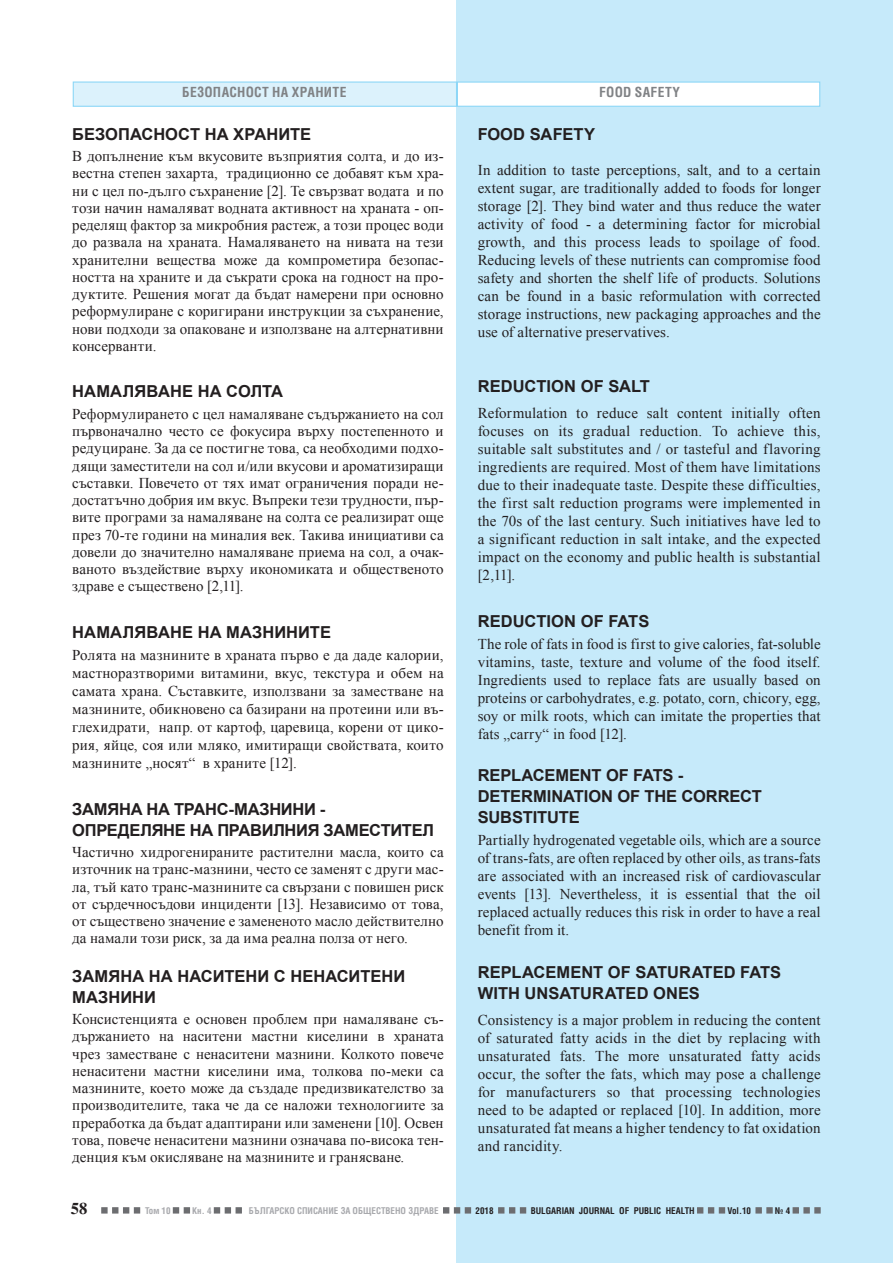
<style>
.page{position:relative;width:893px;height:1263px;background:#fff}
.page>*{position:absolute;margin:0;border:0;box-sizing:border-box;transform-origin:0 0}
.Podzaglavie{font:700 16.5px/21px "Arial";letter-spacing:-.005em;color:#231f20}
.t1{font:700 16.5px "Times";color:#231f20}
.Abzac{font:15px/18px "Times New Roman";letter-spacing:.01em;color:#231f20;text-align:justify}
.Abzac_BG{font:15px/17.2px "Times New Roman";letter-spacing:.005em;color:#231f20;text-align:justify}
.Hed_NOT{font:700 13.5px "Lozen Condensed";letter-spacing:.02em;color:#808285}
.t2{font:700 9px "Lozen Condensed";color:#a8a9ad}
.t3{font:700 9px "Lozen Condensed";color:#231f20}
</style>
<div class="page">
<div style="left:456px;top:0;width:436px;height:1263px;background:#c6eafa"></div>
<div style="left:73px;top:81px;width:384px;height:26px;background:#dcf2fc;border:1px solid #8dd7f7"></div>
<div style="left:457px;top:81px;width:363px;height:26px;background:#fff;border:1px solid #8dd7f7"></div>
<svg style="left:101px;top:1207px;width:7px;height:6px"></svg>
<svg style="left:112px;top:1207px;width:359px;height:7px"></svg>
<svg style="left:498px;top:1207px;width:28px;height:6px"></svg>
<svg style="left:697px;top:1207px;width:28px;height:6px"></svg>
<svg style="left:755px;top:1207px;width:7px;height:6px"></svg>
<svg style="left:766px;top:1207px;width:7px;height:6px"></svg>
<svg style="left:793px;top:1207px;width:6px;height:6px"></svg>
<svg style="left:803px;top:1207px;width:7px;height:6px"></svg>
<svg style="left:814px;top:1207px;width:7px;height:6px"></svg>
<p class="Hed_NOT" style="left:182px;top:84px;width:166px">БЕЗОПАСНОСТ НА ХРАНИТЕ</p>
<p class="Hed_NOT" style="left:599px;top:84px;width:82px">FOOD SAFETY</p>
<p class="Podzaglavie" style="left:72px;top:124px;width:240px">БЕЗОПАСНОСТ НА ХРАНИТЕ</p>
<p class="Abzac_BG" style="left:72px;top:147px;width:373px">В допълнение към вкусовите възприятия солта, и до из&shy;вестна степен захарта, традиционно се добавят към хра&shy;ни с цел по-дълго съхранение [2]. Те свързват водата и по този начин намаляват водната активност на храната - оп&shy;ределящ фактор за микробния растеж, а този процес води до развала на храната. Намаляването на нивата на тези хранителни вещества може да компрометира безопас&shy;ността на храните и да съкрати срока на годност на про&shy;дуктите. Решения могат да бъдат намерени при основно реформулиране с коригирани инструкции за съхранение, нови подходи за опаковане и използване на алтернативни консерванти.</p>
<p class="Podzaglavie" style="left:72px;top:382px;width:212px">НАМАЛЯВАНЕ НА СОЛТА</p>
<p class="Abzac_BG" style="left:72px;top:405px;width:373px">Реформулирането с цел намаляване съдържанието на сол първоначално често се фокусира върху постепенното и редуциране. За да се постигне това, са необходими подхо&shy;дящи заместители на сол и/или вкусови и ароматизиращи съставки. Повечето от тях имат ограничения поради не&shy;достатъчно добрия им вкус. Въпреки тези трудности, пър&shy;вите програми за намаляване на солта се реализират още през 70-те години на миналия век. Такива инициативи са довели до значително намаляване приема на сол, а очак&shy;ваното въздействие върху икономиката и общественото здраве е съществено [2,11].</p>
<p class="Podzaglavie" style="left:72px;top:622px;width:260px">НАМАЛЯВАНЕ НА МАЗНИНИТЕ</p>
<p class="Abzac" style="left:72px;top:646px;width:373px">Ролята на мазнините в храната първо е да даде калории, мастноразтворими витамини, вкус, текстура и обем на самата храна. Съставките, използвани за заместване на мазнините, обикновено са базирани на протеини или въ&shy;глехидрати, напр. от картоф, царевица, корени от цико&shy;рия, яйце, соя или мляко, имитиращи свойствата, които мазнините „носят“ в храните [12].</p>
<p class="Podzaglavie" style="left:72px;top:799px;width:363px">ЗАМЯНА НА ТРАНС-МАЗНИНИ -<br>ОПРЕДЕЛЯНЕ НА ПРАВИЛНИЯ ЗАМЕСТИТЕЛ</p>
<p class="Abzac_BG" style="left:72px;top:843px;width:373px">Частично хидрогенираните растителни масла, които са източник на транс-мазнини, често се заменят с други мас&shy;ла, тъй като транс-мазнините са свързани с повишен риск от сърдечносъдови инциденти [13]. Независимо от това, от съществено значение е замененото масло действително да намали този риск, за да има реална полза от него.</p>
<p class="Podzaglavie" style="left:72px;top:966px;width:334px">ЗАМЯНА НА НАСИТЕНИ С НЕНАСИТЕНИ<br>МАЗНИНИ</p>
<p class="Abzac_BG" style="left:72px;top:1010px;width:373px">Консистенцията е основен проблем при намаляване съ&shy;държанието на наситени мастни киселини в храната чрез заместване с ненаситени мазнини. Колкото повече ненаситени мастни киселини има, толкова по-меки са мазнините, което може да създаде предизвикателство за производителите, така че да се наложи технологиите за преработка да бъдат адаптирани или заменени [10]. Освен това, повече ненаситени мазнини означава по-висока тен&shy;денция към окисляване на мазнините и гранясване.</p>
<p class="Podzaglavie" style="left:478px;top:124px;width:119px">FOOD SAFETY</p>
<p class="Abzac" style="left:478px;top:160px;width:344px">In addition to taste perceptions, salt, and to a certain extent sugar, are traditionally added to foods for longer storage [2]. They bind water and thus reduce the water activity of food - a determining factor for microbial growth, and this process leads to spoilage of food.<br>Reducing levels of these nutrients can compromise food safety and shorten the shelf life of products. Solutions can be found in a basic reformulation with corrected storage instructions, new packaging approaches and the use of alternative preservatives.</p>
<p class="Podzaglavie" style="left:478px;top:376px;width:174px">REDUCTION OF SALT</p>
<p class="Abzac" style="left:478px;top:404px;width:345px">Reformulation to reduce salt content initially often focuses on its gradual reduction. To achieve this, suitable salt substitutes and / or tasteful and flavoring ingredients are required. Most of them have limitations due to their inadequate taste. Despite these difficulties, the first salt reduction programs were implemented in the 70s of the last century. Such initiatives have led to a significant reduction in salt intake, and the expected impact on the economy and public health is substantial [2,11].</p>
<p class="Podzaglavie" style="left:478px;top:611px;width:173px">REDUCTION OF FATS</p>
<p class="Abzac" style="left:478px;top:635px;width:344px">The role of fats in food is first to give calories, fat-soluble vitamins, taste, texture and volume of the food itself.<br>Ingredients used to replace fats are usually based on proteins or carbohydrates, e.g. potato, corn, chicory, egg, soy or milk roots, which can imitate the properties that fats „carry“ in food [12].</p>
<p class="Podzaglavie" style="left:478px;top:765px;width:286px">REPLACEMENT OF FATS -<br>DETERMINATION OF THE CORRECT<br>SUBSTITUTE</p>
<p class="Abzac" style="left:478px;top:831px;width:345px">Partially hydrogenated vegetable oils, which are a source of trans-fats, are often replaced by other oils, as trans-fats are associated with an increased risk of cardiovascular events [13]. Nevertheless, it is essential that the oil replaced actually reduces this risk in order to have a real benefit from it.</p>
<p class="Podzaglavie" style="left:478px;top:962px;width:305px">REPLACEMENT OF SATURATED FATS<br>WITH UNSATURATED ONES</p>
<p class="Abzac" style="left:478px;top:1011px;width:345px">Consistency is a major problem in reducing the content of saturated fatty acids in the diet by replacing with unsaturated fats. The more unsaturated fatty acids occur, the softer the fats, which may pose a challenge for manufacturers so that processing technologies need to be adapted or replaced [10]. In addition, more unsaturated fat means a higher tendency to fat oxidation and rancidity.</p>
<p class="t1" style="left:71px;top:1198px;width:18px">58</p>
<p class="t2" style="left:145px;top:1205px;width:27px">Том 10</p>
<p class="t2" style="left:192px;top:1205px;width:21px">Кн. 4</p>
<p class="t2" style="left:249px;top:1205px;width:191px">БЪЛГАРСКО СПИСАНИЕ ЗА ОБЩЕСТВЕНО ЗДРАВЕ</p>
<p class="t3" style="left:476px;top:1205px;width:19px">2018</p>
<p class="t3" style="left:531px;top:1205px;width:166px">BULGARIAN JOURNAL OF PUBLIC HEALTH</p>
<p class="t3" style="left:727px;top:1205px;width:25px">Vol.10</p>
<p class="t3" style="left:775px;top:1205px;width:17px">№ 4</p>
</div>
